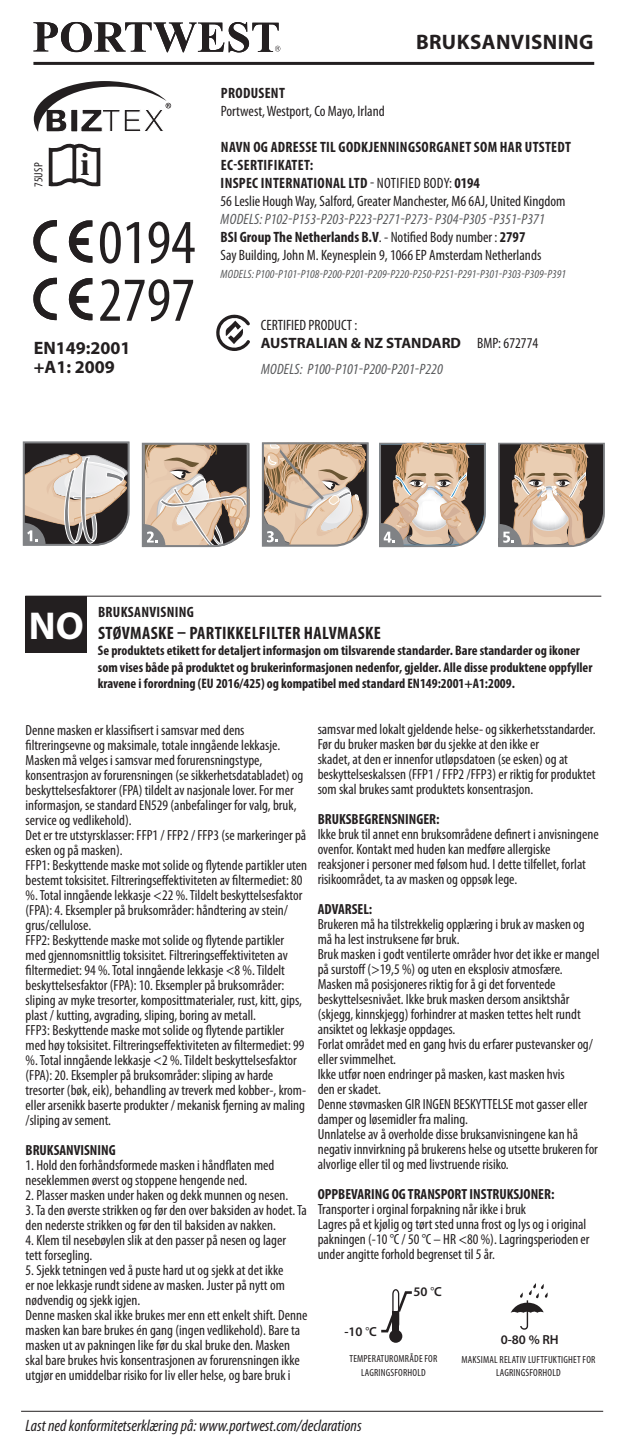
<style>
.page{position:relative;width:630px;height:1446px;background:#fff}
.page>*{position:absolute;margin:0;border:0;box-sizing:border-box;transform-origin:0 0}
.t1{font:condensed 63px/57.6px "Myriad Pro";color:#231f20}
.t2{font:700 39px "Myriad Pro";color:#fff}
.t3{font:700 32.4px "Times";color:#231f20}
.t4{font:700 21px "Myriad Pro";letter-spacing:.02em;color:#231f20}
.t5{font:700 condensed 18px "Myriad Pro";letter-spacing:.02em;color:#231f20}
.t6{font:700 18px/18.6px "Myriad Pro";color:#231f20}
.t7{font:italic condensed 16.5px "Myriad Pro";color:#231f20}
.t8{font:condensed 15px/18px "Myriad Pro";color:#231f20}
.t9{font:700 condensed 15px/18px "Myriad Pro";letter-spacing:.02em;color:#231f20}
.t10{font:italic condensed 15px "Myriad Pro";letter-spacing:.005em;color:#57585a}
.t11{font:condensed 14.7px/15px "Myriad Pro";color:#231f20}
.t12{font:700 condensed 14.7px "Myriad Pro";color:#231f20}
.t13{font:700 condensed 13.8px/16.5px "Myriad Pro";color:#231f20}
.t14{font:600 13.2px "Myriad Pro";color:#231f20}
.t15{font:italic condensed 12px "Myriad Pro";color:#57585a}
.t16{font:condensed 12px "Myriad Pro";letter-spacing:.015em;color:#231f20}
.t17{font:condensed 10.5px/13.8px "Myriad Pro";letter-spacing:.02em;color:#231f20;text-align:center}
.s1{font-weight:700}
.s2{font-style:italic;color:#57585a}
.s3{font-weight:700;font-stretch:normal}
.s4{font-weight:400;font-stretch:condensed}
</style>
<div class="page">
<div style="left:26px;top:596px;width:61px;height:57px;background:#231f20"></div>
<hr style="left:25px;top:596px;width:576px;height:1px;background:#231f20">
<svg style="left:510px;top:1283px;width:37px;height:46px"></svg>
<div style="left:389px;top:1329px;width:13px;height:13px;background:#231f20;border-radius:50%"></div>
<svg style="left:381px;top:1289px;width:31px;height:44px"></svg>
<svg style="left:216px;top:314px;width:34px;height:37px"></svg>
<hr style="left:33px;top:62px;width:561px;height:3px;background:#231f20">
<svg style="left:33px;top:22px;width:247px;height:30px"></svg>
<svg style="left:48px;top:143px;width:53px;height:44px"></svg>
<svg style="left:33px;top:220px;width:59px;height:43px"></svg>
<svg style="left:34px;top:81px;width:137px;height:51px"></svg>
<svg style="left:261px;top:442px;width:108px;height:105px;background:#c4af9b"></svg>
<svg style="left:141px;top:442px;width:109px;height:106px;background:#b3a395"></svg>
<svg style="left:22px;top:441px;width:108px;height:105px;background:#9a918a"></svg>
<svg style="left:498px;top:442px;width:106px;height:105px;background:#a18e7e"></svg>
<div style="left:541px;top:501px;width:16px;height:19px;background:#fff;border-radius:3px"></div>
<svg style="left:379px;top:442px;width:107px;height:106px;background:#a79586"></svg>
<div style="left:422px;top:501px;width:16px;height:19px;background:#fff;border-radius:3px"></div>
<hr style="left:21px;top:1410px;width:582px;height:1px;background:#231f20">
<svg style="left:33px;top:278px;width:59px;height:42px"></svg>
<p class="t16" style="left:32px;top:187px;width:26px;rotate:-90deg">75USP</p>
<h3 class="t3" style="left:81px;top:133px;width:10px">i</h3>
<h1 class="t1" style="left:98px;top:215px;width:99px">0194<br>2797</h1>
<p class="t6" style="left:34px;top:339px;width:98px">EN149:2001 +A1: 2009</p>
<h3 class="t4" style="left:416px;top:30px;width:179px">BRUKSANVISNING</h3>
<p class="t9" style="left:221px;top:84px;width:65px">PRODUSENT</p>
<p class="t8" style="left:221px;top:102px;width:165px">Portwest, Westport, Co Mayo, Irland</p>
<p class="t9" style="left:221px;top:138px;width:351px">NAVN OG ADRESSE TIL GODKJENNINGSORGANET SOM HAR UTSTEDT<br>EC-SERTIFIKATET:</p>
<p class="t8" style="left:220px;top:174px;width:346px"><span class="s1">INSPEC INTERNATIONAL LTD</span> - NOTIFIED BODY: <span class="s1">0194<br></span>56 Leslie Hough Way, Salford, Greater Manchester, M6 6AJ, United Kingdom</p>
<p class="t8" style="left:220px;top:210px;width:325px"><span class="s2">MODELS: P102-P153-P203-P223-P271-P273- P304-P305 -P351-P371<br></span><span class="s1">BSI Group The Netherlands B.V</span>. - Notified Body number : <span class="s1">2797<br></span>Say Building, John M. Keynesplein 9, 1066 EP Amsterdam Netherlands</p>
<p class="t15" style="left:220px;top:268px;width:347px">MODELS: P100-P101-P108-P200-P201-P209-P220-P250-P251-P291-P301-P303-P309-P391</p>
<p class="t8" style="left:261px;top:316px;width:279px">CERTIFIED PRODUCT :<br><span class="s3">AUSTRALIAN &amp; NZ STANDARD</span> BMP: 672774</p>
<p class="t10" style="left:261px;top:361px;width:183px">MODELS: P100-P101-P200-P201-P220</p>
<h2 class="t2" style="left:29px;top:604px;width:56px">NO</h2>
<p class="t9" style="left:98px;top:603px;width:97px">BRUKSANVISNING</p>
<p class="t5" style="left:98px;top:623px;width:284px">STØVMASKE – PARTIKKELFILTER HALVMASKE</p>
<p class="t13" style="left:98px;top:643px;width:496px">Se produktets etikett for detaljert informasjon om tilsvarende standarder. Bare standarder og ikoner som vises både på produktet og brukerinformasjonen nedenfor, gjelder. Alle disse produktene oppfyller kravene i forordning (EU 2016/425) og kompatibel med standard EN149:2001+A1:2009.</p>
<p class="t11" style="left:26px;top:722px;width:283px">Denne masken er klassifisert i samsvar med dens filtreringsevne og maksimale, totale inngående lekkasje.<br>Masken må velges i samsvar med forurensningstype, konsentrasjon av forurensningen (se sikkerhetsdatabladet) og beskyttelsesfaktorer (FPA) tildelt av nasjonale lover. For mer informasjon, se standard EN529 (anbefalinger for valg, bruk, service og vedlikehold).<br>Det er tre utstyrsklasser: FFP1 / FFP2 / FFP3 (se markeringer på esken og på masken).<br>FFP1: Beskyttende maske mot solide og flytende partikler uten bestemt toksisitet. Filtreringseffektiviteten av filtermediet: 80 %. Total inngående lekkasje &lt;22 %. Tildelt beskyttelsesfaktor (FPA): 4. Eksempler på bruksområder: håndtering av stein/ grus/cellulose.<br>FFP2: Beskyttende maske mot solide og flytende partikler med gjennomsnittlig toksisitet. Filtreringseffektiviteten av filtermediet: 94 %. Total inngående lekkasje &lt;8 %. Tildelt beskyttelsesfaktor (FPA): 10. Eksempler på bruksområder: sliping av myke tresorter, komposittmaterialer, rust, kitt, gips, plast / kutting, avgrading, sliping, boring av metall.<br>FFP3: Beskyttende maske mot solide og flytende partikler med høy toksisitet. Filtreringseffektiviteten av filtermediet: 99 %. Total inngående lekkasje &lt;2 %. Tildelt beskyttelsesfaktor (FPA): 20. Eksempler på bruksområder: sliping av harde tresorter (bøk, eik), behandling av treverk med kobber-, krom&shy;eller arsenikk baserte produkter / mekanisk fjerning av maling /sliping av sement.</p>
<p class="t12" style="left:26px;top:1141px;width:92px">BRUKSANVISNING</p>
<p class="t11" style="left:26px;top:1157px;width:250px">1. Hold den forhåndsformede masken i håndflaten med neseklemmen øverst og stoppene hengende ned.</p>
<p class="t11" style="left:26px;top:1187px;width:264px">2. Plasser masken under haken og dekk munnen og nesen.</p>
<p class="t11" style="left:26px;top:1202px;width:283px">3. Ta den øverste strikken og før den over baksiden av hodet. Ta den nederste strikken og før den til baksiden av nakken.</p>
<p class="t11" style="left:26px;top:1232px;width:262px">4. Klem til nesebøylen slik at den passer på nesen og lager tett forsegling.</p>
<p class="t11" style="left:26px;top:1262px;width:283px">5. Sjekk tetningen ved å puste hard ut og sjekk at det ikke<br>er noe lekkasje rundt sidene av masken. Juster på nytt om nødvendig og sjekk igjen.<br>Denne masken skal ikke brukes mer enn ett enkelt shift. Denne masken kan bare brukes én gang (ingen vedlikehold). Bare ta masken ut av pakningen like før du skal bruke den. Masken skal bare brukes hvis konsentrasjonen av forurensningen ikke utgjør en umiddelbar risiko for liv eller helse, og bare bruk i</p>
<p class="t11" style="left:317px;top:722px;width:279px">samsvar med lokalt gjeldende helse- og sikkerhetsstandarder.<br>Før du bruker masken bør du sjekke at den ikke er<br>skadet, at den er innenfor utløpsdatoen (se esken) og at beskyttelseskalssen (FFP1 / FFP2 /FFP3) er riktig for produktet som skal brukes samt produktets konsentrasjon.</p>
<p class="t12" style="left:317px;top:811px;width:123px">BRUKSBEGRENSNINGER:</p>
<p class="t11" style="left:317px;top:827px;width:282px">Ikke bruk til annet enn bruksområdene definert i anvisningene ovenfor. Kontakt med huden kan medføre allergiske reaksjoner i personer med følsom hud. I dette tilfellet, forlat risikoområdet, ta av masken og oppsøk lege.</p>
<p class="t12" style="left:317px;top:901px;width:56px">ADVARSEL:</p>
<p class="t11" style="left:317px;top:917px;width:283px">Brukeren må ha tilstrekkelig opplæring i bruk av masken og må ha lest instruksene før bruk.<br>Bruk masken i godt ventilerte områder hvor det ikke er mangel på surstoff (&gt;19,5 %) og uten en eksplosiv atmosfære.<br>Masken må posisjoneres riktig for å gi det forventede beskyttelsesnivået. Ikke bruk masken dersom ansiktshår (skjegg, kinnskjegg) forhindrer at masken tettes helt rundt ansiktet og lekkasje oppdages.<br>Forlat området med en gang hvis du erfarer pustevansker og/ eller svimmelhet.<br>Ikke utfør noen endringer på masken, kast masken hvis<br>den er skadet.<br>Denne støvmasken GIR INGEN BESKYTTELSE mot gasser eller damper og løsemidler fra maling.<br>Unnlatelse av å overholde disse bruksanvisningene kan hå negativ innvirkning på brukerens helse og utsette brukeren for alvorlige eller til og med livstruende risiko.</p>
<p class="t12" style="left:317px;top:1186px;width:238px">OPPBEVARING OG TRANSPORT INSTRUKSJONER:</p>
<p class="t11" style="left:317px;top:1202px;width:273px">Transporter i orginal forpakning når ikke i bruk<br>Lagres på et kjølig og tørt sted unna frost og lys og i original pakningen (-10 °C / 50 °C – HR &lt;80 %). Lagringsperioden er under angitte forhold begrenset til 5 år.</p>
<p class="t14" style="left:344px;top:1324px;width:34px">-10 <span class="s4">°</span>C</p>
<p class="t14" style="left:413px;top:1284px;width:30px">50 <span class="s4">°</span>C</p>
<p class="t14" style="left:500px;top:1332px;width:59px">0-80 % RH</p>
<p class="t17" style="left:349px;top:1352px;width:89px">TEMPERATUROMRÅDE FOR<br>LAGRINGSFORHOLD</p>
<p class="t17" style="left:461px;top:1352px;width:135px">MAKSIMAL RELATIV LUFTFUKTIGHET FOR<br>LAGRINGSFORHOLD</p>
<p class="t7" style="left:26px;top:1417px;width:337px">Last ned konformitetserklæring på: www.portwest.com/declarations</p>
</div>
